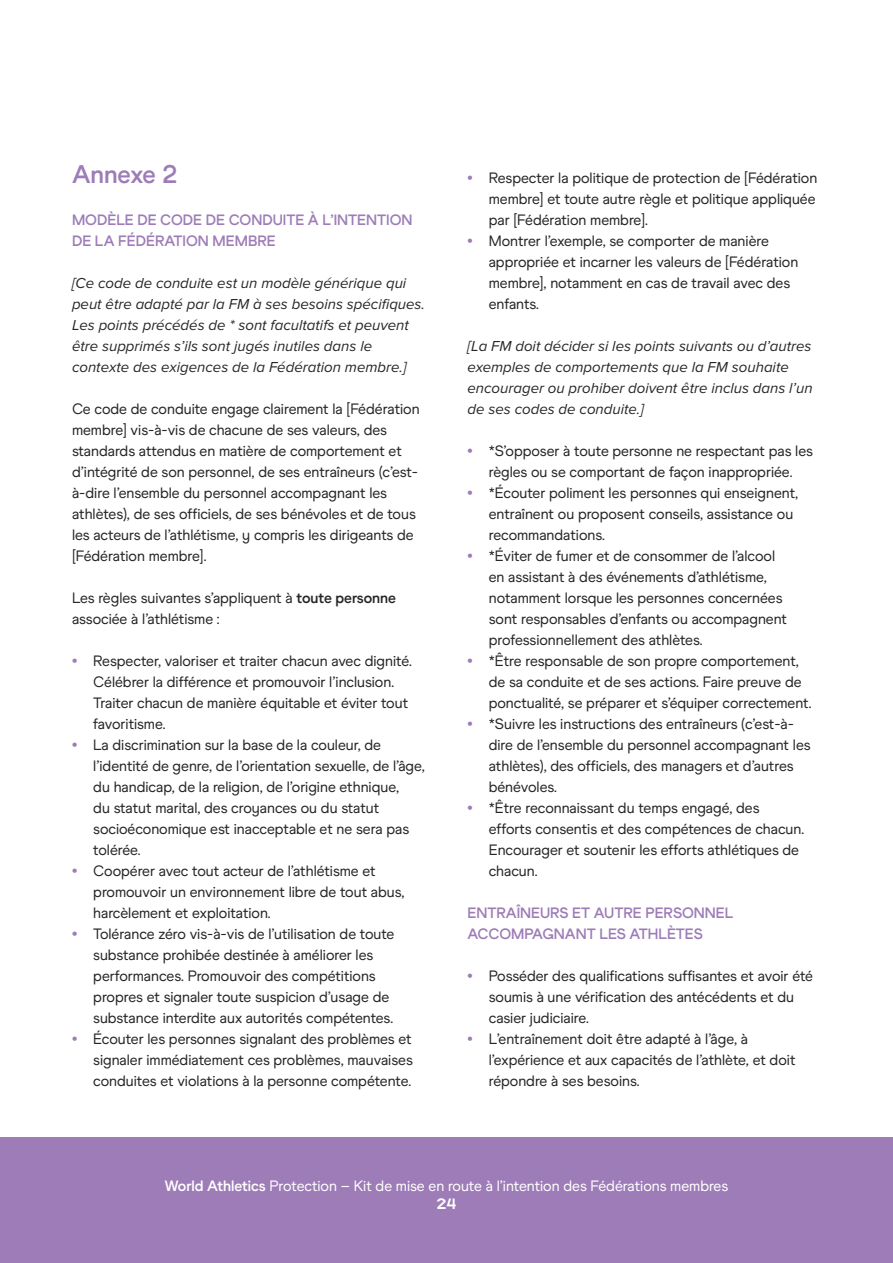
<style>
.page{position:relative;width:893px;height:1263px;background:#fff}
.page>*{position:absolute;margin:0;border:0;box-sizing:border-box;transform-origin:0 0}
.Heading__non_numeric{font:700 25.5px "World Athletics";letter-spacing:-.005em;color:#9d7cb7}
.Body_Text_A_10_14{font:15px/21px "World Athletics";color:#262625}
.Body_Text_A_10_14-2{font:italic 15px/21px "Proxima Nova";color:#262625}
.sub_heading__non_num{font:700 15px/21px "World Athletics";color:#9d7cb7}
.t1{font:15px "World Athletics";color:#fff}
.t2{font:15px "World Athletics Headline";color:#fff}
.s1{font-weight:700}
.s2{font-weight:700;color:#9d7cb7}
</style>
<div class="page">
<div style="left:0;top:1137px;width:893px;height:126px;background:#9d7cb7"></div>
<p class="Heading__non_numeric" style="left:72px;top:159px;width:107px">Annexe 2</p>
<p class="sub_heading__non_num" style="left:72px;top:209px;width:342px">MODÈLE DE CODE DE CONDUITE À L’INTENTION<br>DE LA FÉDÉRATION MEMBRE</p>
<p class="Body_Text_A_10_14-2" style="left:72px;top:273px;width:355px">[Ce code de conduite est un modèle générique qui peut être adapté par la FM à ses besoins spécifiques.<br>Les points précédés de * sont facultatifs et peuvent être supprimés s’ils sont jugés inutiles dans le contexte des exigences de la Fédération membre.]</p>
<p class="Body_Text_A_10_14" style="left:72px;top:398px;width:349px">Ce code de conduite engage clairement la [Fédération membre] vis-à-vis de chacune de ses valeurs, des standards attendus en matière de comportement et d’intégrité de son personnel, de ses entraîneurs (c’est&shy;à-dire l’ensemble du personnel accompagnant les athlètes), de ses officiels, de ses bénévoles et de tous les acteurs de l’athlétisme, y compris les dirigeants de [Fédération membre].</p>
<p class="Body_Text_A_10_14" style="left:72px;top:587px;width:326px">Les règles suivantes s’appliquent à <span class="s1">toute personne </span>associée à l’athlétisme :</p>
<p class="Body_Text_A_10_14" style="left:93px;top:650px;width:320px;text-indent:-21px"><span class="s2">•</span> Respecter, valoriser et traiter chacun avec dignité.<br>Célébrer la différence et promouvoir l’inclusion.<br>Traiter chacun de manière équitable et éviter tout favoritisme.</p>
<p class="Body_Text_A_10_14" style="left:93px;top:734px;width:333px;text-indent:-21px"><span class="s2">•</span> La discrimination sur la base de la couleur, de l’identité de genre, de l’orientation sexuelle, de l’âge, du handicap, de la religion, de l’origine ethnique,<br>du statut marital, des croyances ou du statut socioéconomique est inacceptable et ne sera pas tolérée.</p>
<p class="Body_Text_A_10_14" style="left:93px;top:860px;width:313px;text-indent:-21px"><span class="s2">•</span> Coopérer avec tout acteur de l’athlétisme et promouvoir un environnement libre de tout abus, harcèlement et exploitation.</p>
<p class="Body_Text_A_10_14" style="left:93px;top:923px;width:303px;text-indent:-21px"><span class="s2">•</span> Tolérance zéro vis-à-vis de l’utilisation de toute substance prohibée destinée à améliorer les performances. Promouvoir des compétitions propres et signaler toute suspicion d’usage de substance interdite aux autorités compétentes.</p>
<p class="Body_Text_A_10_14" style="left:93px;top:1028px;width:321px;text-align:justify;text-indent:-21px"><span class="s2">•</span> Écouter les personnes signalant des problèmes et signaler immédiatement ces problèmes, mauvaises conduites et violations à la personne compétente.</p>
<p class="Body_Text_A_10_14" style="left:489px;top:167px;width:330px;text-align:justify;text-indent:-21px"><span class="s2">•</span> Respecter la politique de protection de [Fédération membre] et toute autre règle et politique appliquée par [Fédération membre].</p>
<p class="Body_Text_A_10_14" style="left:489px;top:230px;width:311px;text-indent:-21px"><span class="s2">•</span> Montrer l’exemple, se comporter de manière appropriée et incarner les valeurs de [Fédération membre], notamment en cas de travail avec des enfants.</p>
<p class="Body_Text_A_10_14-2" style="left:467px;top:336px;width:347px">[La FM doit décider si les points suivants ou d’autres exemples de comportements que la FM souhaite encourager ou prohiber doivent être inclus dans l’un de ses codes de conduite.]</p>
<p class="Body_Text_A_10_14" style="left:467px;top:440px;width:347px;text-align:center"><span class="s2">•</span> *S’opposer à toute personne ne respectant pas les règles ou se comportant de façon inappropriée.</p>
<p class="Body_Text_A_10_14" style="left:489px;top:482px;width:311px;text-indent:-21px"><span class="s2">•</span> *Écouter poliment les personnes qui enseignent, entraînent ou proposent conseils, assistance ou recommandations.</p>
<p class="Body_Text_A_10_14" style="left:489px;top:545px;width:300px;text-indent:-21px"><span class="s2">•</span> *Éviter de fumer et de consommer de l’alcool en assistant à des événements d’athlétisme, notamment lorsque les personnes concernées sont responsables d’enfants ou accompagnent professionnellement des athlètes.</p>
<p class="Body_Text_A_10_14" style="left:489px;top:650px;width:324px;text-indent:-21px"><span class="s2">•</span> *Être responsable de son propre comportement, de sa conduite et de ses actions. Faire preuve de ponctualité, se préparer et s’équiper correctement.</p>
<p class="Body_Text_A_10_14" style="left:489px;top:713px;width:323px;text-indent:-21px"><span class="s2">•</span> *Suivre les instructions des entraîneurs (c’est-à&shy;dire de l’ensemble du personnel accompagnant les athlètes), des officiels, des managers et d’autres bénévoles.</p>
<p class="Body_Text_A_10_14" style="left:489px;top:797px;width:317px;text-indent:-21px"><span class="s2">•</span> *Être reconnaissant du temps engagé, des efforts consentis et des compétences de chacun.<br>Encourager et soutenir les efforts athlétiques de chacun.</p>
<p class="sub_heading__non_num" style="left:467px;top:902px;width:267px">ENTRAÎNEURS ET AUTRE PERSONNEL<br>ACCOMPAGNANT LES ATHLÈTES</p>
<p class="Body_Text_A_10_14" style="left:489px;top:965px;width:326px;text-indent:-21px"><span class="s2">•</span> Posséder des qualifications suffisantes et avoir été soumis à une vérification des antécédents et du casier judiciaire.</p>
<p class="Body_Text_A_10_14" style="left:489px;top:1028px;width:308px;text-indent:-21px"><span class="s2">•</span> L’entraînement doit être adapté à l’âge, à l’expérience et aux capacités de l’athlète, et doit répondre à ses besoins.</p>
<p class="t1" style="left:165px;top:1177px;width:565px"><span class="s1">World Athletics</span> Protection – Kit de mise en route à l’intention des Fédérations membres</p>
<p class="t2" style="left:437px;top:1194px;width:21px">24</p>
</div>
